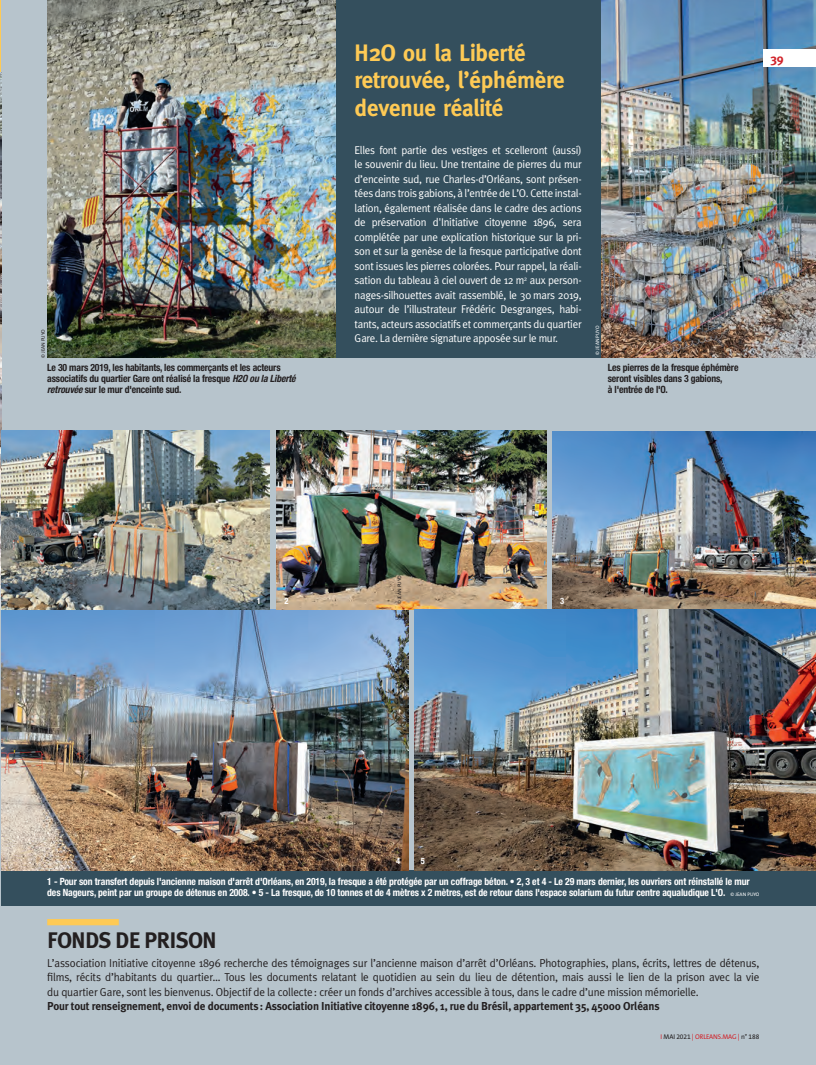
<style>
.page{position:relative;width:816px;height:1065px;background:#fff}
.page>*{position:absolute;margin:0;border:0;box-sizing:border-box;transform-origin:0 0}
.t1{font:700 23.75px/27.5px "Meta";letter-spacing:-.01em;color:#feca55}
.t2{font:700 22.5px "Meta Plus";letter-spacing:-.035em;color:#231f20}
.t3{font:700 12.5px "Meta Plus";color:#d1232a}
.t4{font:11.5px/14.5px "Meta Plus Normal";letter-spacing:-.015em;color:#231f20;text-align:justify}
.t5{font:700 11.5px "Meta Plus";letter-spacing:-.015em;color:#231f20}
.t6{font:11.25px/14.5px "Meta Plus Normal";letter-spacing:-.025em;color:#fff;text-align:justify}
.t7{font:700 condensed 10px/11.2px "Helvetica Neue";letter-spacing:-.01em;color:#fff}
.t8{font:700 condensed 10px/11.2px "Helvetica Neue";letter-spacing:-.015em;color:#231f20}
.t9{font:700 condensed 8.75px "Helvetica Neue";color:#fff}
.t10{font:6.88px "The Sans B5 Plain";letter-spacing:-.015em;color:#d1232a}
.t11{font:5px "The Sans B5 Plain";letter-spacing:-.005em;color:#231f20}
.t12{font:5px "The Sans B5 Plain";letter-spacing:-.005em;color:#fff}
.s1{font-style:italic}
.s2{font-family:"The Sans B5 Plain";font-weight:400;font-stretch:normal;font-size:5px}
.s3{color:#231f20}
</style>
<div class="page">
<div style="left:0;top:0;width:816px;height:1064px;background:#b7c4cc"></div>
<div style="left:1px;top:869px;width:815px;height:36px;background:#344f5d"></div>
<hr style="left:0;top:0;width:1px;height:74px;background:#feca55">
<img style="left:47px;top:0;width:289px;height:358px">
<img style="left:601px;top:0;width:215px;height:358px">
<img style="left:0;top:72px;width:1px;height:537px">
<img style="left:1px;top:609px;width:408px;height:260px">
<img style="left:552px;top:431px;width:264px;height:178px">
<img style="left:276px;top:430px;width:270px;height:179px">
<img style="left:414px;top:609px;width:402px;height:260px">
<img style="left:1px;top:430px;width:268px;height:179px">
<div style="left:47px;top:918px;width:72px;height:6px;background:#feca55"></div>
<div style="left:336px;top:0;width:265px;height:358px;background:#344f5d"></div>
<div style="left:763px;top:49px;width:53px;height:18px;background:#fff"></div>
<h1 class="t1" style="left:355px;top:38px;width:212px">H2O ou la Liberté retrouvée, l’éphémère devenue réalité</h1>
<p class="t6" style="left:355px;top:142px;width:229px">Elles font partie des vestiges et scelleront (aussi) le souvenir du lieu. Une trentaine de pierres du mur d’enceinte sud, rue Charles-d’Orléans, sont présen&shy;tées dans trois gabions, à l’entrée de L’O. Cette instal&shy;lation, également réalisée dans le cadre des actions de préservation d'Initiative citoyenne 1896, sera complétée par une explication historique sur la pri&shy;son et sur la genèse de la fresque participative dont sont issues les pierres colorées. Pour rappel, la réali&shy;sation du tableau à ciel ouvert de 12 m<sup>2</sup> aux person&shy;nages-silhouettes avait rassemblé, le 30 mars 2019, autour de l’illustrateur Frédéric Desgranges, habi&shy;tants, acteurs associatifs et commerçants du quartier Gare. La dernière signature apposée sur le mur.</p>
<p class="t11" style="left:40px;top:358px;width:30px;rotate:-90deg">© JEAN PUYO</p>
<p class="t12" style="left:595px;top:354px;width:30px;rotate:-90deg">© JEAN PUYO</p>
<p class="t8" style="left:47px;top:361px;width:250px">Le 30 mars 2019, les habitants, les commerçants et les acteurs associatifs du quartier Gare ont réalisé la fresque <span class="s1">H2O ou la Liberté retrouvée</span> sur le mur d'enceinte sud.</p>
<p class="t8" style="left:608px;top:361px;width:132px">Les pierres de la fresque éphémère seront visibles dans 3 gabions,<br>à l'entrée de l'O.</p>
<p class="t3" style="left:771px;top:51px;width:15px">39</p>
<p class="t9" style="left:257px;top:595px;width:6px">1</p>
<p class="t11" style="left:397px;top:604px;width:30px;rotate:-90deg">© JEAN PUYO</p>
<p class="t9" style="left:284px;top:595px;width:6px">2</p>
<p class="t9" style="left:560px;top:595px;width:6px">3</p>
<p class="t9" style="left:396px;top:855px;width:6px">4</p>
<p class="t9" style="left:421px;top:855px;width:6px">5</p>
<p class="t7" style="left:47px;top:875px;width:714px">1 - Pour son transfert depuis l'ancienne maison d'arrêt d'Orléans, en 2019, la fresque a été protégée par un coffrage béton. • 2, 3 et 4 - Le 29 mars dernier, les ouvriers ont réinstallé le mur des Nageurs, peint par un groupe de détenus en 2008. • 5 - La fresque, de 10 tonnes et de 4 mètres x 2 mètres, est de retour dans l'espace solarium du futur centre aqualudique L'O. <span class="s2">© JEAN PUYO</span></p>
<h2 class="t2" style="left:47px;top:927px;width:171px">FONDS DE PRISON</h2>
<p class="t4" style="left:47px;top:954px;width:714px">L’association Initiative citoyenne 1896 recherche des témoignages sur l’ancienne maison d’arrêt d’Orléans. Photographies, plans, écrits, lettres de détenus, films, récits d’habitants du quartier… Tous les documents relatant le quotidien au sein du lieu de détention, mais aussi le lien de la prison avec la vie du quartier Gare, sont les bienvenus. Objectif de la collecte: créer un fonds d’archives accessible à tous, dans le cadre d’une mission mémorielle.</p>
<p class="t5" style="left:47px;top:999px;width:614px">Pour tout renseignement, envoi de documents: Association Initiative citoyenne 1896, 1, rue du Brésil, appartement 35, 45000 Orléans</p>
<p class="t10" style="left:661px;top:1032px;width:100px">I <span class="s3">MAI 2021</span> | ORLEANS.MAG | <span class="s3">n° 188</span></p>
</div>
